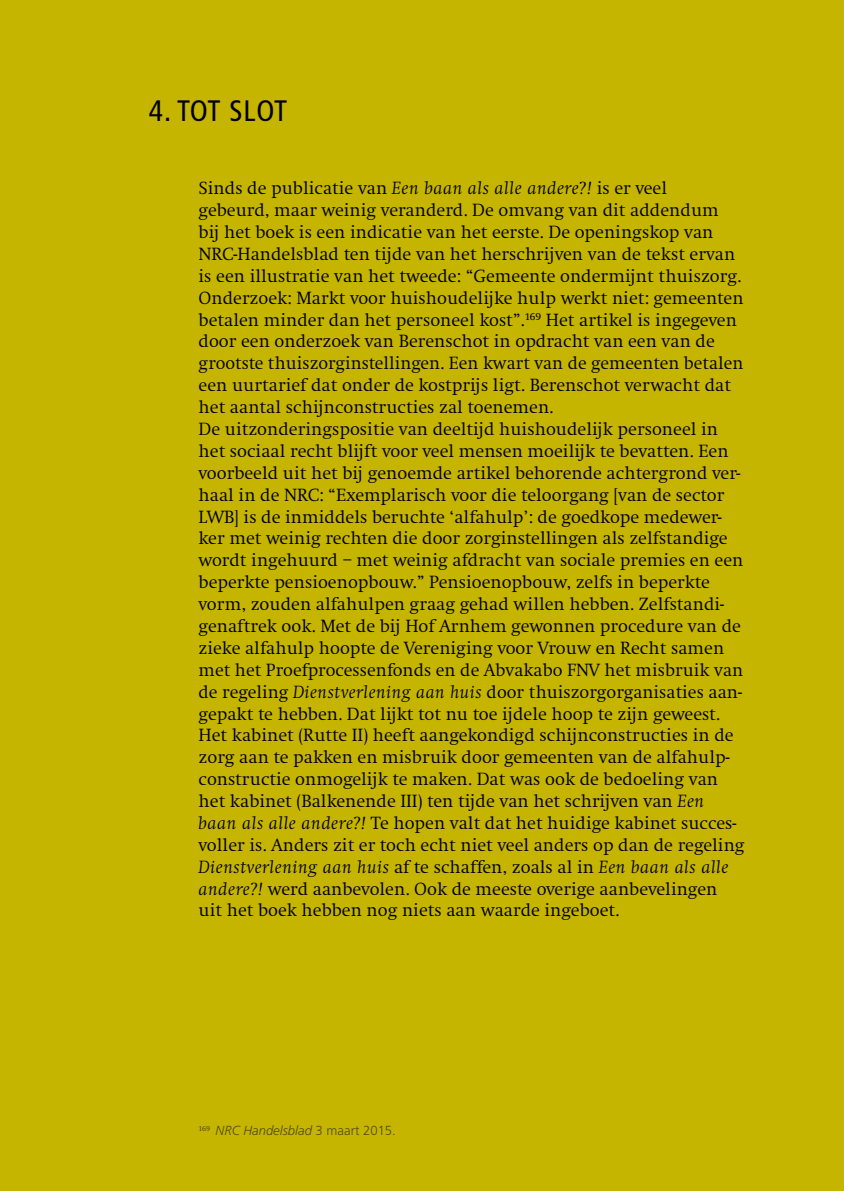
<style>
.page{position:relative;width:844px;height:1191px;background:#fff}
.page>*{position:absolute;margin:0;border:0;box-sizing:border-box;transform-origin:0 0}
.t1{font:condensed 29.57px "Frutiger LT";letter-spacing:-.015em;color:#000}
.t2{font:300 18.38px/21.9px "Swift";color:#000}
.t3{font:italic 300 13.12px "Frutiger LT";color:#504c14}
.s1{font-style:italic}
.s2{font-style:normal}
</style>
<div class="page">
<div style="left:0;top:0;width:843px;height:1191px;background:#c5b400"></div>
<h1 class="t1" style="left:149px;top:94px;width:140px">4. TOT SLOT</h1>
<p class="t2" style="left:198px;top:178px;width:547px">Sinds de publicatie van <span class="s1">Een baan als alle andere?!</span> is er veel<br>gebeurd, maar weinig veranderd. De omvang van dit addendum<br>bij het boek is een indicatie van het eerste. De openingskop van NRC-Handelsblad ten tijde van het herschrijven van de tekst ervan is een illustratie van het tweede: “Gemeente ondermijnt thuiszorg.<br>Onderzoek: Markt voor huishoudelijke hulp werkt niet: gemeenten betalen minder dan het personeel kost”.<sup>169</sup> Het artikel is ingegeven door een onderzoek van Berenschot in opdracht van een van de grootste thuiszorginstellingen. Een kwart van de gemeenten betalen een uurtarief dat onder de kostprijs ligt. Berenschot verwacht dat het aantal schijnconstructies zal toenemen.<br>De uitzonderingspositie van deeltijd huishoudelijk personeel in het sociaal recht blijft voor veel mensen moeilijk te bevatten. Een voorbeeld uit het bij genoemde artikel behorende achtergrond ver&shy;haal in de NRC: “Exemplarisch voor die teloorgang [van de sector LWB] is de inmiddels beruchte ‘alfahulp’: de goedkope medewer&shy;ker met weinig rechten die door zorginstellingen als zelfstandige wordt ingehuurd – met weinig afdracht van sociale premies en een beperkte pensioenopbouw.” Pensioenopbouw, zelfs in beperkte vorm, zouden alfahulpen graag gehad willen hebben. Zelfstandi&shy;genaftrek ook. Met de bij Hof Arnhem gewonnen procedure van de zieke alfahulp hoopte de Vereniging voor Vrouw en Recht samen met het Proefprocessenfonds en de Abvakabo FNV het misbruik van de regeling <span class="s1">Dienstverlening aan huis</span> door thuiszorgorganisaties aan&shy;gepakt te hebben. Dat lijkt tot nu toe ijdele hoop te zijn geweest.<br>Het kabinet (Rutte II) heeft aangekondigd schijnconstructies in de zorg aan te pakken en misbruik door gemeenten van de alfahulp&shy;constructie onmogelijk te maken. Dat was ook de bedoeling van het kabinet (Balkenende III) ten tijde van het schrijven van <span class="s1">Een baan als alle andere?!</span> Te hopen valt dat het huidige kabinet succes&shy;voller is. Anders zit er toch echt niet veel anders op dan de regeling <span class="s1">Dienstverlening aan huis</span> af te schaffen, zoals al in <span class="s1">Een baan als alle andere?!</span> werd aanbevolen. Ook de meeste overige aanbevelingen uit het boek hebben nog niets aan waarde ingeboet.</p>
<p class="t3" style="left:198px;top:1123px;width:199px"><sup>169</sup> NRC Handelsblad <span class="s2">3 maart 2015.</span></p>
</div>
